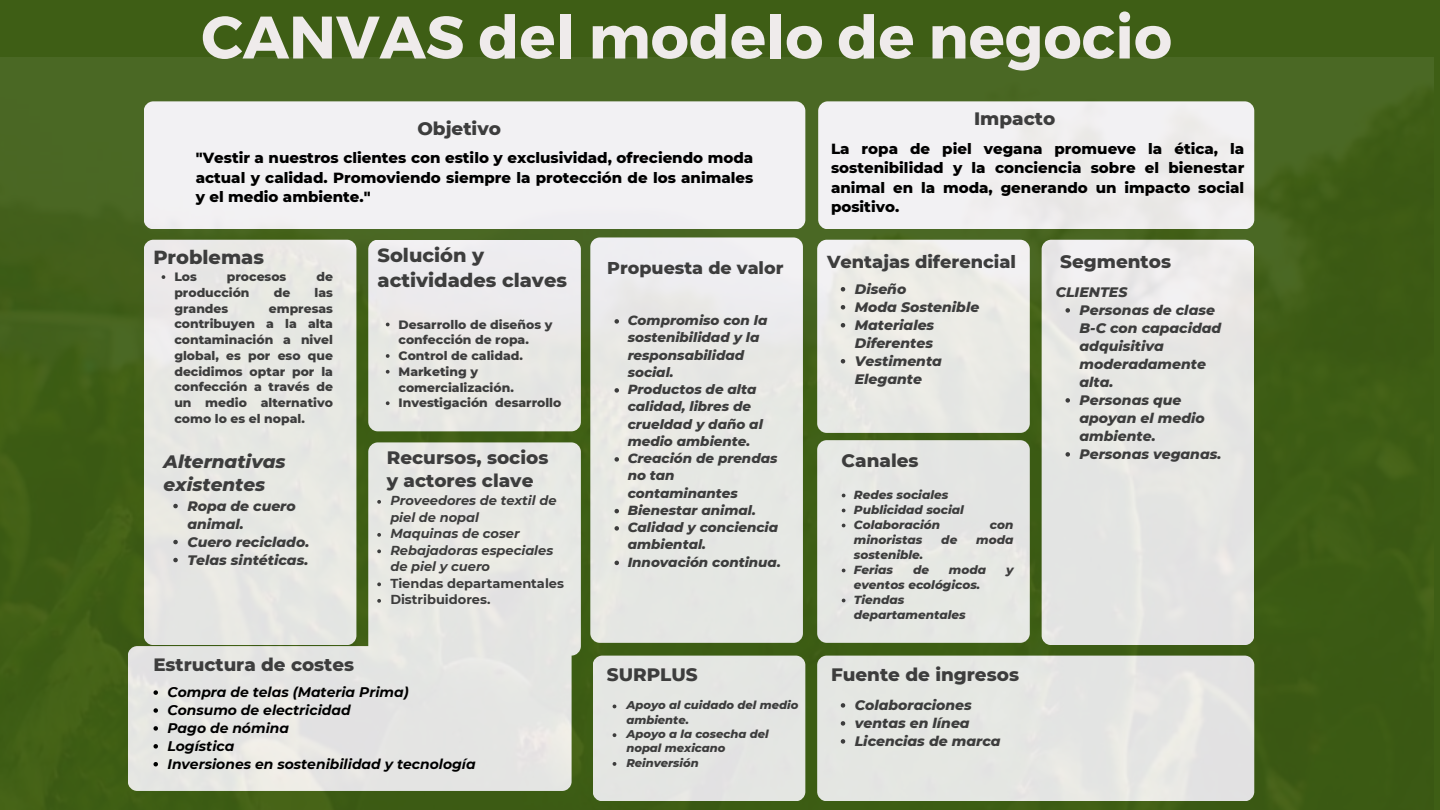
<style>
.page{position:relative;width:1440px;height:810px;background:#3e5e15}
.page>*{position:absolute;margin:0;border:0;box-sizing:border-box;transform-origin:0 0}
.t1{font:700 59.9px "Montserrat";color:#efebeb}
.t2{font:800 19.4px/24.8px "Montserrat";color:#3d3d3d}
.t3{font:800 18.4px/23.1px "Montserrat";color:#3d3d3d}
.t4{font:italic 800 18.4px/23.2px "Montserrat";color:#3d3d3d}
.t5{font:800 18.3px "Montserrat";color:#3d3d3d}
.t6{font:800 17.7px "Montserrat";color:#3d3d3d}
.t7{font:800 17.5px "Montserrat";color:#3d3d3d}
.t8{font:800 15px/19.5px "Montserrat";color:#000;text-align:justify}
.t9{font:italic 800 14px/18px "Montserrat";color:#3d3d3d}
.t10{font:italic 700 13.9px "Montserrat";color:#000}
.t11{font:italic 800 13.5px/17.2px "Montserrat";color:#3d3d3d}
.t12{font:italic 700 13px/16.5px "Montserrat";color:#3d3d3d}
.t13{font:700 13px "Montserrat";color:#3d3d3d}
.t14{font:800 12.4px/15.8px "Montserrat";color:#3d3d3d}
.t15{font:italic 800 12px/15px "Montserrat";color:#3d3d3d}
.t16{font:italic 800 11.5px/14.4px "Montserrat";color:#3d3d3d}
</style>
<div class="page">
<img style="left:0;top:58px;width:1434px;height:752px">
<svg style="left:162px;top:275px;width:3px;height:4px"></svg>
<svg style="left:386px;top:323px;width:4px;height:3px"></svg>
<svg style="left:386px;top:354px;width:4px;height:4px"></svg>
<svg style="left:386px;top:370px;width:4px;height:4px"></svg>
<svg style="left:386px;top:401px;width:4px;height:4px"></svg>
<svg style="left:1066px;top:308px;width:4px;height:5px"></svg>
<svg style="left:1066px;top:398px;width:4px;height:5px"></svg>
<svg style="left:1066px;top:452px;width:4px;height:5px"></svg>
<svg style="left:615px;top:319px;width:4px;height:5px"></svg>
<svg style="left:615px;top:388px;width:4px;height:5px"></svg>
<svg style="left:615px;top:457px;width:4px;height:5px"></svg>
<svg style="left:615px;top:509px;width:4px;height:4px"></svg>
<svg style="left:615px;top:526px;width:4px;height:5px"></svg>
<svg style="left:615px;top:561px;width:4px;height:4px"></svg>
<svg style="left:173px;top:504px;width:5px;height:4px"></svg>
<svg style="left:173px;top:540px;width:5px;height:4px"></svg>
<svg style="left:173px;top:558px;width:5px;height:4px"></svg>
<svg style="left:841px;top:703px;width:4px;height:5px"></svg>
<svg style="left:841px;top:721px;width:4px;height:5px"></svg>
<svg style="left:841px;top:739px;width:4px;height:5px"></svg>
<svg style="left:377px;top:500px;width:4px;height:4px"></svg>
<svg style="left:377px;top:533px;width:4px;height:4px"></svg>
<svg style="left:377px;top:549px;width:4px;height:4px"></svg>
<svg style="left:377px;top:582px;width:4px;height:4px"></svg>
<svg style="left:377px;top:599px;width:4px;height:4px"></svg>
<svg style="left:841px;top:287px;width:4px;height:4px"></svg>
<svg style="left:841px;top:305px;width:4px;height:4px"></svg>
<svg style="left:841px;top:323px;width:4px;height:4px"></svg>
<svg style="left:841px;top:359px;width:4px;height:4px"></svg>
<svg style="left:154px;top:690px;width:4px;height:5px"></svg>
<svg style="left:154px;top:708px;width:4px;height:5px"></svg>
<svg style="left:154px;top:726px;width:4px;height:5px"></svg>
<svg style="left:154px;top:744px;width:4px;height:5px"></svg>
<svg style="left:154px;top:762px;width:4px;height:4px"></svg>
<svg style="left:613px;top:733px;width:3px;height:4px"></svg>
<svg style="left:613px;top:762px;width:3px;height:4px"></svg>
<p class="t1" style="left:201px;top:-2px;width:972px">CANVAS del modelo de negocio</p>
<p class="t3" style="left:417px;top:117px;width:85px">Objetivo</p>
<p class="t8" style="left:196px;top:148px;width:559px">"Vestir a nuestros clientes con estilo y exclusividad, ofreciendo moda actual y calidad. Promoviendo siempre la protección de los animales y el medio ambiente."</p>
<p class="t3" style="left:974px;top:107px;width:83px">Impacto</p>
<p class="t8" style="left:831px;top:138px;width:415px">La ropa de piel vegana promueve la ética, la sostenibilidad y la conciencia sobre el bienestar animal en la moda, generando un impacto social positivo.</p>
<p class="t2" style="left:153px;top:245px;width:112px">Problemas</p>
<p class="t14" style="left:174px;top:269px;width:24px">Los</p>
<p class="t14" style="left:227px;top:269px;width:61px">procesos</p>
<p class="t14" style="left:316px;top:269px;width:18px">de</p>
<p class="t14" style="left:174px;top:285px;width:77px">producción</p>
<p class="t14" style="left:274px;top:285px;width:18px">de</p>
<p class="t14" style="left:315px;top:285px;width:20px">las</p>
<p class="t14" style="left:174px;top:300px;width:55px">grandes</p>
<p class="t14" style="left:174px;top:300px;width:160px;text-align:justify;text-indent:94px">empresas contribuyen a la alta contaminación a nivel global, es por eso que decidimos optar por la confección a través de un medio alternativo como lo es el nopal.</p>
<p class="t4" style="left:164px;top:450px;width:124px">Alternativas existentes</p>
<p class="t9" style="left:187px;top:497px;width:110px">Ropa de cuero animal.</p>
<p class="t9" style="left:187px;top:533px;width:123px">Cuero reciclado.</p>
<p class="t9" style="left:187px;top:551px;width:122px">Telas sintéticas.</p>
<p class="t2" style="left:378px;top:243px;width:191px">Solución y actividades claves</p>
<p class="t6" style="left:827px;top:251px;width:191px">Ventajas diferencial</p>
<p class="t7" style="left:607px;top:257px;width:178px">Propuesta de valor</p>
<p class="t9" style="left:855px;top:280px;width:53px">Diseño</p>
<p class="t9" style="left:855px;top:298px;width:126px">Moda Sostenible</p>
<p class="t9" style="left:855px;top:316px;width:81px">Materiales<br>Diferentes</p>
<p class="t9" style="left:855px;top:352px;width:89px">Vestimenta<br>Elegante</p>
<p class="t11" style="left:628px;top:312px;width:141px">Compromiso con la sostenibilidad y la responsabilidad social.</p>
<p class="t11" style="left:628px;top:381px;width:137px">Productos de alta calidad, libres de crueldad y daño al medio ambiente.</p>
<p class="t11" style="left:628px;top:450px;width:151px">Creación de prendas no tan contaminantes</p>
<p class="t11" style="left:628px;top:501px;width:130px">Bienestar animal.</p>
<p class="t11" style="left:628px;top:519px;width:152px">Calidad y conciencia ambiental.</p>
<p class="t11" style="left:628px;top:553px;width:155px">Innovación continua.</p>
<p class="t14" style="left:399px;top:316px;width:155px">Desarrollo de diseños y confección de ropa.</p>
<p class="t14" style="left:399px;top:348px;width:126px">Control de calidad.</p>
<p class="t14" style="left:399px;top:364px;width:117px">Marketing y comercialización.</p>
<p class="t14" style="left:399px;top:395px;width:164px">Investigación desarrollo</p>
<p class="t3" style="left:387px;top:446px;width:163px">Recursos, socios y actores clave</p>
<p class="t3" style="left:842px;top:449px;width:78px">Canales</p>
<p class="t15" style="left:854px;top:487px;width:96px">Redes sociales</p>
<p class="t15" style="left:854px;top:502px;width:112px">Publicidad social</p>
<p class="t15" style="left:854px;top:517px;width:88px">Colaboración</p>
<p class="t15" style="left:990px;top:517px;width:25px">con</p>
<p class="t15" style="left:854px;top:532px;width:70px">minoristas</p>
<p class="t15" style="left:941px;top:532px;width:18px">de</p>
<p class="t15" style="left:976px;top:532px;width:39px">moda</p>
<p class="t15" style="left:854px;top:547px;width:71px">sostenible.</p>
<p class="t15" style="left:854px;top:562px;width:41px">Ferias</p>
<p class="t15" style="left:913px;top:562px;width:18px">de</p>
<p class="t15" style="left:949px;top:562px;width:39px">moda</p>
<p class="t15" style="left:1006px;top:562px;width:9px">y</p>
<p class="t15" style="left:854px;top:577px;width:128px">eventos ecológicos.</p>
<p class="t15" style="left:854px;top:592px;width:113px">Tiendas departamentales</p>
<p class="t12" style="left:390px;top:492px;width:168px">Proveedores de textil de piel de nopal</p>
<p class="t12" style="left:390px;top:525px;width:131px">Maquinas de coser</p>
<p class="t12" style="left:390px;top:542px;width:164px">Rebajadoras especiales de piel y cuero</p>
<p class="t13" style="left:390px;top:575px;width:175px">Tiendas departamentales</p>
<p class="t13" style="left:390px;top:592px;width:102px">Distribuidores.</p>
<p class="t5" style="left:153px;top:653px;width:202px">Estructura de costes</p>
<p class="t10" style="left:167px;top:684px;width:243px">Compra de telas (Materia Prima)</p>
<p class="t10" style="left:167px;top:702px;width:185px">Consumo de electricidad</p>
<p class="t10" style="left:167px;top:719px;width:123px">Pago de nómina</p>
<p class="t10" style="left:167px;top:737px;width:68px">Logística</p>
<p class="t10" style="left:167px;top:755px;width:310px">Inversiones en sostenibilidad y tecnología</p>
<p class="t3" style="left:607px;top:663px;width:92px">SURPLUS</p>
<p class="t16" style="left:626px;top:698px;width:174px">Apoyo al cuidado del medio ambiente.</p>
<p class="t16" style="left:626px;top:727px;width:144px">Apoyo a la cosecha del nopal mexicano</p>
<p class="t16" style="left:626px;top:755px;width:74px">Reinversión</p>
<p class="t3" style="left:831px;top:663px;width:190px">Fuente de ingresos</p>
<p class="t9" style="left:855px;top:696px;width:119px">Colaboraciones</p>
<p class="t9" style="left:855px;top:714px;width:116px">ventas en línea</p>
<p class="t9" style="left:855px;top:732px;width:147px">Licencias de marca</p>
<p class="t3" style="left:1060px;top:250px;width:112px">Segmentos</p>
<p class="t9" style="left:1056px;top:283px;width:73px">CLIENTES</p>
<p class="t9" style="left:1080px;top:301px;width:143px">Personas de clase<br>B-C con capacidad adquisitiva moderadamente alta.</p>
<p class="t9" style="left:1080px;top:391px;width:127px">Personas que apoyan el medio ambiente.</p>
<p class="t9" style="left:1080px;top:445px;width:143px">Personas veganas.</p>
</div>
